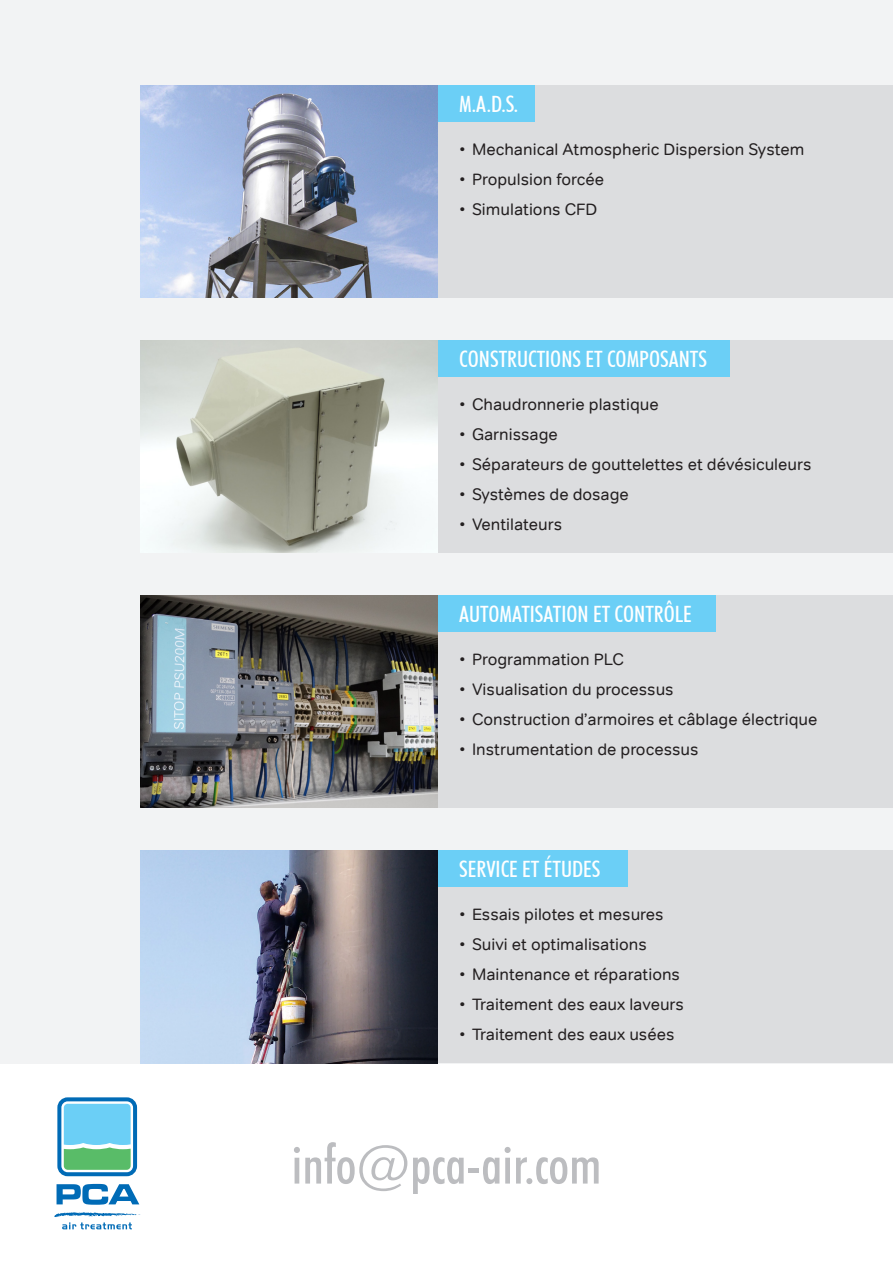
<style>
.page{position:relative;width:893px;height:1263px;background:#fff}
.page>*{position:absolute;margin:0;border:0;box-sizing:border-box;transform-origin:0 0}
.t1{font:500 condensed 54px "Futura BT";color:#bcbdc0}
.t2{font:500 condensed 22.5px "Futura BT";color:#fff}
.t3{font:16.5px "Tondo";color:#231f20}
</style>
<div class="page">
<div style="left:0;top:0;width:893px;height:1063px;background:#f2f3f4"></div>
<div style="left:438px;top:340px;width:455px;height:213px;background:#dcdddf"></div>
<div style="left:438px;top:595px;width:455px;height:213px;background:#dcdddf"></div>
<div style="left:438px;top:850px;width:455px;height:213px;background:#dcdddf"></div>
<img style="left:140px;top:850px;width:298px;height:213px">
<img style="left:140px;top:340px;width:298px;height:213px">
<img style="left:140px;top:595px;width:298px;height:213px">
<div style="left:438px;top:85px;width:455px;height:213px;background:#dcdddf"></div>
<img style="left:140px;top:85px;width:298px;height:213px">
<svg style="left:56px;top:1097px;width:84px;height:108px"></svg>
<svg style="left:54px;top:1212px;width:86px;height:17px"></svg>
<div style="left:438px;top:340px;width:291px;height:37px;background:#6bcff6"></div>
<div style="left:438px;top:595px;width:277px;height:37px;background:#6bcff6"></div>
<div style="left:438px;top:85px;width:97px;height:37px;background:#6bcff6"></div>
<div style="left:438px;top:850px;width:189px;height:37px;background:#6bcff6"></div>
<p class="t2" style="left:459px;top:90px;width:61px">M.A.D.S.</p>
<p class="t3" style="left:459px;top:139px;width:347px">• Mechanical Atmospheric Dispersion System</p>
<p class="t3" style="left:459px;top:169px;width:146px">• Propulsion forcée</p>
<p class="t3" style="left:459px;top:199px;width:140px">• Simulations CFD</p>
<p class="t2" style="left:459px;top:345px;width:249px">CONSTRUCTIONS ET COMPOSANTS</p>
<p class="t3" style="left:459px;top:394px;width:201px">• Chaudronnerie plastique</p>
<p class="t3" style="left:459px;top:424px;width:100px">• Garnissage</p>
<p class="t3" style="left:459px;top:454px;width:354px">• Séparateurs de gouttelettes et dévésiculeurs</p>
<p class="t3" style="left:459px;top:484px;width:171px">• Systèmes de dosage</p>
<p class="t3" style="left:459px;top:514px;width:104px">• Ventilateurs</p>
<p class="t2" style="left:459px;top:601px;width:234px">AUTOMATISATION ET CONTRÔLE</p>
<p class="t3" style="left:459px;top:649px;width:166px">• Programmation PLC</p>
<p class="t3" style="left:459px;top:679px;width:216px">• Visualisation du processus</p>
<p class="t3" style="left:459px;top:709px;width:360px">• Construction d’armoires et câblage électrique</p>
<p class="t3" style="left:459px;top:739px;width:241px">• Instrumentation de processus</p>
<p class="t2" style="left:459px;top:856px;width:143px">SERVICE ET ÉTUDES</p>
<p class="t3" style="left:459px;top:904px;width:206px">• Essais pilotes et mesures</p>
<p class="t3" style="left:459px;top:934px;width:189px">• Suivi et optimalisations</p>
<p class="t3" style="left:459px;top:964px;width:222px">• Maintenance et réparations</p>
<p class="t3" style="left:459px;top:994px;width:226px">• Traitement des eaux laveurs</p>
<p class="t3" style="left:459px;top:1024px;width:217px">• Traitement des eaux usées</p>
<p class="t1" style="left:292px;top:1131px;width:311px">info@pca-air.com</p>
</div>
